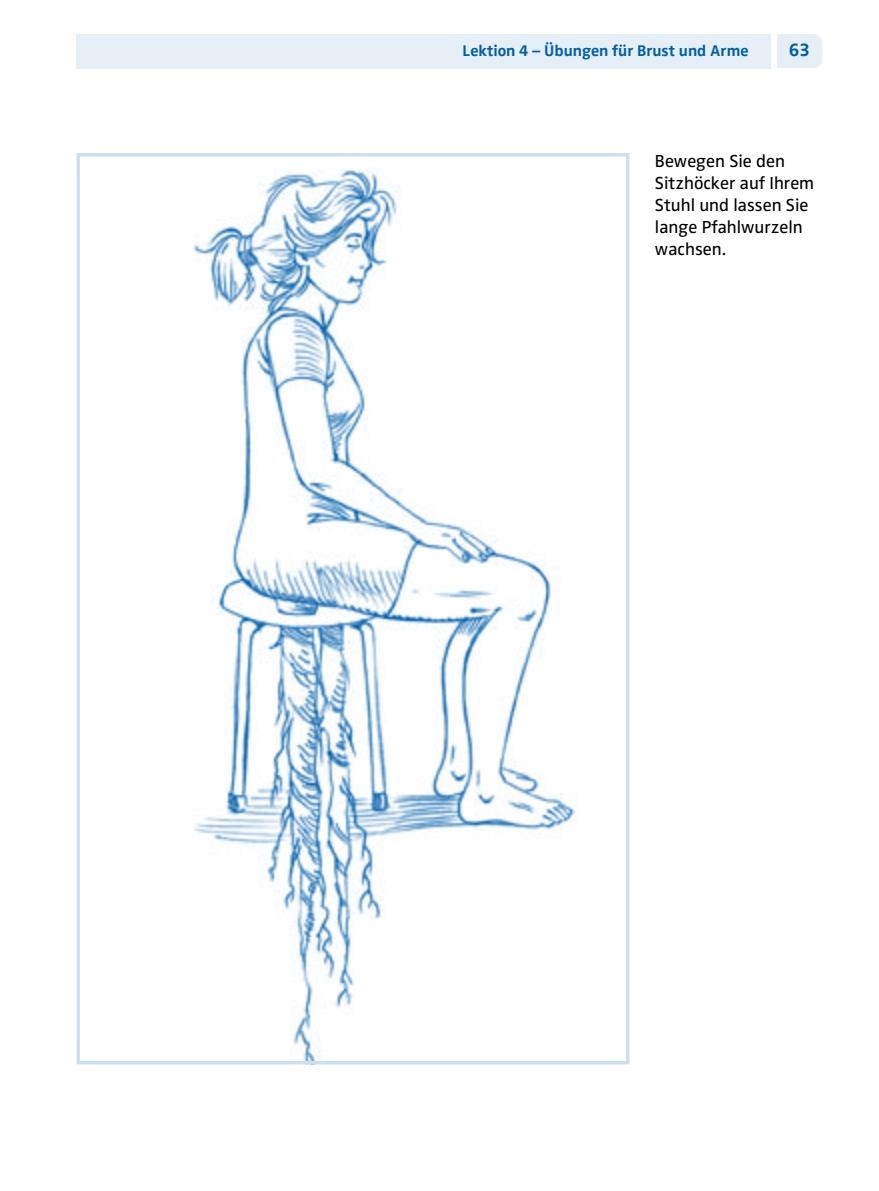
<style>
.page{position:relative;width:879px;height:1191px;background:#fff}
.page>*{position:absolute;margin:0;border:0;box-sizing:border-box;transform-origin:0 0}
.t1{font:700 18.4px "Zwo Pro";color:#005eaa}
.t2{font:18px/22px "Zwo Pro";color:#000}
.t3{font:700 16px "Zwo Pro";color:#005eaa}
</style>
<div class="page">
<div style="left:77px;top:34px;width:694px;height:34px;background:#e6eff6"></div>
<div style="left:777px;top:34px;width:45px;height:34px;background:#e6eff6"></div>
<img style="left:193px;top:169px;width:383px;height:891px">
<div style="left:77px;top:153px;width:552px;height:911px;border:3px solid #ccdfee"></div>
<p class="t3" style="left:463px;top:41px;width:287px">Lektion 4 – Übungen für Brust und Arme</p>
<p class="t1" style="left:789px;top:39px;width:23px">63</p>
<p class="t2" style="left:655px;top:150px;width:161px">Bewegen Sie den<br>Sitzhöcker auf Ihrem<br>Stuhl und lassen Sie lange Pfahlwurzeln wachsen.</p>
</div>
